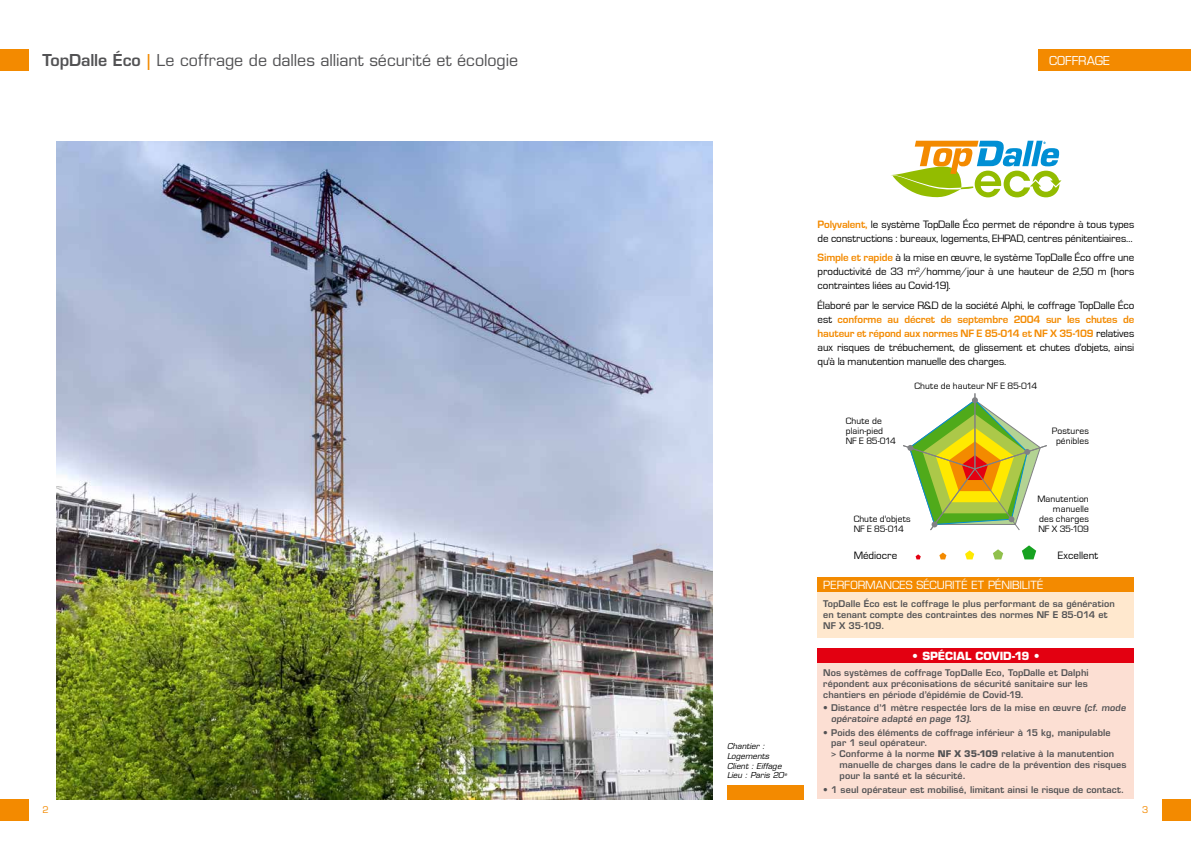
<style>
.page{position:relative;width:1191px;height:842px;background:#fff}
.page>*{position:absolute;margin:0;border:0;box-sizing:border-box;transform-origin:0 0}
.t1{font:16px "Eurostile LT Std";color:#525254}
.t2{font:12px "Eurostile LT Std";letter-spacing:-.005em;color:#fff}
.t3{font:11px/14px "Eurostile";letter-spacing:-.01em;color:#000;text-align:justify}
.t4{font:11px "Eurostile LT Std";color:#fff}
.t5{font:700 11px "Eurostile LT Std";letter-spacing:-.005em;color:#fff}
.t6{font:9.5px/10px "Eurostile";letter-spacing:.01em;color:#000}
.t7{font:600 9px/10.8px "Eurostile LT Std";letter-spacing:.015em;color:#525254}
.t8{font:9px "Eurostile LT Std";color:#f38a00}
.t9{font:italic 8px/9.6px "Eurostile LT Std";letter-spacing:.01em;color:#000}
.s1{font-weight:600}
.s2{font-weight:600;color:#f38a00}
.s3{font-weight:700;color:#f38a00}
.s4{font-weight:700}
</style>
<div class="page">
<div style="left:0;top:799px;width:28px;height:22px;background:#f38a00"></div>
<div style="left:1162px;top:799px;width:29px;height:22px;background:#f38a00"></div>
<div style="left:0;top:50px;width:28px;height:21px;background:#f38a00"></div>
<div style="left:1038px;top:50px;width:153px;height:21px;background:#f38a00"></div>
<img style="left:57px;top:142px;width:656px;height:657px">
<div style="left:727px;top:785px;width:76px;height:14px;background:#f38a00"></div>
<svg style="left:903px;top:393px;width:143px;height:137px"></svg>
<svg style="left:915px;top:554px;width:5px;height:5px"></svg>
<svg style="left:939px;top:552px;width:7px;height:7px"></svg>
<svg style="left:965px;top:550px;width:9px;height:9px"></svg>
<svg style="left:993px;top:549px;width:10px;height:10px"></svg>
<svg style="left:1022px;top:545px;width:14px;height:14px"></svg>
<div style="left:817px;top:592px;width:317px;height:46px;background:#ffe8ce"></div>
<div style="left:817px;top:578px;width:317px;height:14px;background:#f38a00"></div>
<div style="left:817px;top:662px;width:317px;height:137px;background:#fcdfd3"></div>
<div style="left:817px;top:648px;width:317px;height:14px;background:#e30011"></div>
<svg style="left:891px;top:141px;width:170px;height:56px"></svg>
<h1 class="t1" style="left:43px;top:51px;width:477px"><span class="s1">TopDalle Éco</span> <span class="s2">|</span> Le coffrage de dalles alliant sécurité et écologie</h1>
<h2 class="t2" style="left:1049px;top:53px;width:62px">COFFRAGE</h2>
<p class="t3" style="left:817px;top:217px;width:318px"><span class="s3">Polyvalent,</span> le système TopDalle Éco permet de répondre à tous types de constructions : bureaux, logements, EHPAD, centres pénitentiaires…</p>
<p class="t3" style="left:817px;top:251px;width:318px"><span class="s3">Simple et rapide</span> à la mise en œuvre, le système TopDalle Éco offre une productivité de 33 m<sup>2</sup>/homme/jour à une hauteur de 2,50 m (hors contraintes liées au Covid-19).</p>
<p class="t3" style="left:817px;top:299px;width:318px">Élaboré par le service R&amp;D de la société Alphi, le coffrage TopDalle Éco est <span class="s3">conforme au décret de septembre 2004 sur les chutes de hauteur et répond aux normes NF E 85-014 et NF X 35-109</span> relatives aux risques de trébuchement, de glissement et chutes d’objets, ainsi qu'à la manutention manuelle des charges.</p>
<p class="t6" style="left:914px;top:381px;width:124px">Chute de hauteur NF E 85-014</p>
<p class="t6" style="left:846px;top:416px;width:52px">Chute de plain-pied<br>NF E 85-014</p>
<p class="t6" style="left:1051px;top:426px;width:38px;text-align:center">Postures pénibles</p>
<p class="t6" style="left:853px;top:514px;width:59px">Chute d'objets<br>NF E 85-014</p>
<p class="t6" style="left:1037px;top:494px;width:53px;text-align:right">Manutention manuelle des charges<br>NF X 35-109</p>
<p class="t3" style="left:853px;top:549px;width:45px">Médiocre</p>
<p class="t3" style="left:1057px;top:549px;width:42px">Excellent</p>
<p class="t7" style="left:823px;top:599px;width:293px">TopDalle Éco est le coffrage le plus performant de sa génération en tenant compte des contraintes des normes NF E 85-014 et<br>NF X 35-109.</p>
<p class="t4" style="left:823px;top:578px;width:221px">PERFORMANCES SÉCURITÉ ET PÉNIBILITÉ</p>
<p class="t9" style="left:727px;top:742px;width:62px">Chantier :<br>Logements<br>Client : Eiffage<br>Lieu : Paris 20 <sup>e</sup></p>
<p class="t5" style="left:912px;top:649px;width:130px">• SPÉCIAL COVID-19 •</p>
<p class="t7" style="left:823px;top:667px;width:267px;text-align:justify">Nos systèmes de coffrage TopDalle Eco, TopDalle et Dalphi répondent aux préconisations de sécurité sanitaire sur les chantiers en période d’épidémie de Covid-19.</p>
<p class="t7" style="left:831px;top:702px;width:297px;text-indent:-8px">• Distance d’1 mètre respectée lors de la mise en œuvre (cf. mode opératoire adapté en page 13).</p>
<p class="t7" style="left:823px;top:727px;width:289px">• Poids des éléments de coffrage inférieur à 15 kg, manipulable</p>
<p class="t7" style="left:831px;top:738px;width:98px">par 1 seul opérateur.</p>
<p class="t7" style="left:831px;top:748px;width:285px">&gt; Conforme à la norme <span class="s4">NF X 35-109</span> relative à la manutention</p>
<p class="t7" style="left:839px;top:759px;width:288px">manuelle de charges dans le cadre de la prévention des risques</p>
<p class="t7" style="left:839px;top:770px;width:128px">pour la santé et la sécurité.</p>
<p class="t7" style="left:823px;top:784px;width:302px">• 1 seul opérateur est mobilisé, limitant ainsi le risque de contact.</p>
<p class="t8" style="left:43px;top:805px;width:8px">2</p>
<p class="t8" style="left:1142px;top:805px;width:8px">3</p>
</div>
